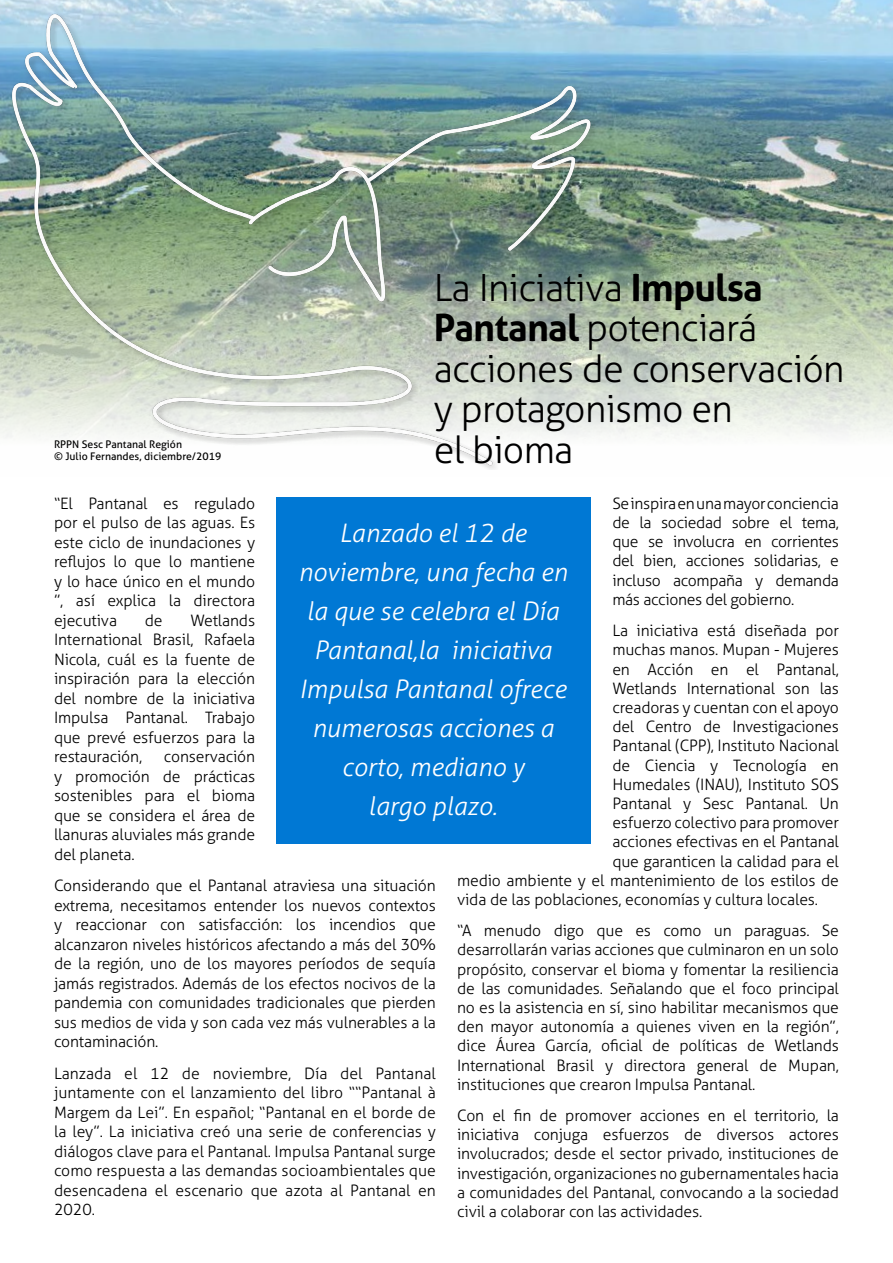
<style>
.page{position:relative;width:893px;height:1263px;background:#fff}
.page>*{position:absolute;margin:0;border:0;box-sizing:border-box;transform-origin:0 0}
.t1{font:300 37.5px/40.5px "Aller";letter-spacing:-.02em;color:#000}
.t2{font:italic 300 25.5px/39px "Aller";color:#fff;text-align:center}
.t3{font:300 15.75px/19.5px "Aller";letter-spacing:-.01em;color:#000;text-align:justify}
.t4{font:10.5px/12.6px "Aller";color:#000}
.s1{font-weight:700}
</style>
<div class="page">
<div style="left:276px;top:497px;width:315px;height:347px;background:#0078d4"></div>
<img style="left:0;top:0;width:893px;height:470px">
<img style="left:11px;top:12px;width:586px;height:457px">
<p class="t4" style="left:54px;top:438px;width:169px">RPPN Sesc Pantanal Región<br>© Julio Fernandes, diciembre/2019</p>
<h1 class="t1" style="left:434px;top:267px;width:412px">La Iniciativa <span class="s1">Impulsa<br>Pantanal</span> potenciará acciones de conservación y protagonismo en<br>el bioma</h1>
<p class="t3" style="left:612px;top:494px;width:228px">Se inspira en una mayor conciencia de la sociedad sobre el tema, que se involucra en corrientes del bien, acciones solidarias, e incluso acompaña y demanda más acciones del gobierno.</p>
<p class="t3" style="left:612px;top:621px;width:228px">La iniciativa está diseñada por</p>
<p class="t3" style="left:612px;top:640px;width:228px">muchas manos. Mupan - Mujeres</p>
<p class="t3" style="left:612px;top:659px;width:228px">en Acción en el Pantanal,</p>
<p class="t3" style="left:612px;top:678px;width:228px">Wetlands International son las</p>
<p class="t3" style="left:612px;top:698px;width:228px">creadoras y cuentan con el apoyo</p>
<p class="t3" style="left:612px;top:717px;width:228px">del Centro de Investigaciones</p>
<p class="t3" style="left:612px;top:736px;width:228px">Pantanal (CPP), Instituto Nacional</p>
<p class="t3" style="left:612px;top:755px;width:228px">de Ciencia y Tecnología en</p>
<p class="t3" style="left:612px;top:774px;width:228px">Humedales (INAU), Instituto SOS</p>
<p class="t3" style="left:612px;top:793px;width:228px">Pantanal y Sesc Pantanal. Un</p>
<p class="t3" style="left:612px;top:813px;width:228px">esfuerzo colectivo para promover</p>
<p class="t3" style="left:612px;top:832px;width:228px">acciones efectivas en el Pantanal</p>
<p class="t3" style="left:612px;top:851px;width:228px">que garanticen la calidad para el</p>
<p class="t3" style="left:457px;top:870px;width:383px">medio ambiente y el mantenimiento de los estilos de</p>
<p class="t3" style="left:457px;top:889px;width:363px">vida de las poblaciones, economías y cultura locales.</p>
<p class="t3" style="left:457px;top:921px;width:383px">“A menudo digo que es como un paraguas. Se desarrollarán varias acciones que culminaron en un solo propósito, conservar el bioma y fomentar la resiliencia de las comunidades. Señalando que el foco principal no es la asistencia en sí, sino habilitar mecanismos que den mayor autonomía a quienes viven en la región”, dice Áurea García, oficial de políticas de Wetlands International Brasil y directora general de Mupan, instituciones que crearon Impulsa Pantanal.</p>
<p class="t3" style="left:457px;top:1106px;width:383px">Con el fin de promover acciones en el territorio, la iniciativa conjuga esfuerzos de diversos actores involucrados; desde el sector privado, instituciones de investigación, organizaciones no gubernamentales hacia a comunidades del Pantanal, convocando a la sociedad civil a colaborar con las actividades.</p>
<p class="t3" style="left:54px;top:494px;width:203px">“El Pantanal es regulado por el pulso de las aguas. Es este ciclo de inundaciones y reflujos lo que lo mantiene y lo hace único en el mundo ”, así explica la directora ejecutiva</p>
<h2 class="t2" style="left:298px;top:513px;width:271px">Lanzado el 12 de noviembre, una fecha en la que se celebra el Día<br>Pantanal,la iniciativa<br>Impulsa Pantanal ofrece numerosas acciones a corto, mediano y<br>largo plazo.</h2>
<p class="t3" style="left:54px;top:611px;width:203px;text-indent:136px">Wetlands International Brasil, Rafaela Nicola, cuál es la fuente de inspiración para la elección del nombre de la iniciativa Impulsa Pantanal. Trabajo que prevé esfuerzos para la restauración,</p>
<p class="t3" style="left:145px;top:611px;width:19px">de</p>
<p class="t3" style="left:54px;top:747px;width:203px;text-indent:110px">conservación y promoción de prácticas sostenibles para el bioma que se considera el área de llanuras aluviales más grande del planeta.</p>
<p class="t3" style="left:54px;top:876px;width:383px">Considerando que el Pantanal atraviesa una situación extrema, necesitamos entender los nuevos contextos y reaccionar con satisfacción: los incendios que alcanzaron niveles históricos afectando a más del 30% de la región, uno de los mayores períodos de sequía jamás registrados. Además de los efectos nocivos de la pandemia con comunidades tradicionales que pierden sus medios de vida y son cada vez más vulnerables a la contaminación.</p>
<p class="t3" style="left:54px;top:1064px;width:383px">Lanzada el 12 de noviembre, Día del Pantanal juntamente con el lanzamiento del libro ““Pantanal à Margem da Lei”. En español; “Pantanal en el borde de la ley”. La iniciativa creó una serie de conferencias y diálogos clave para el Pantanal. Impulsa Pantanal surge como respuesta a las demandas socioambientales que desencadena el escenario que azota al Pantanal en 2020.</p>
</div>
